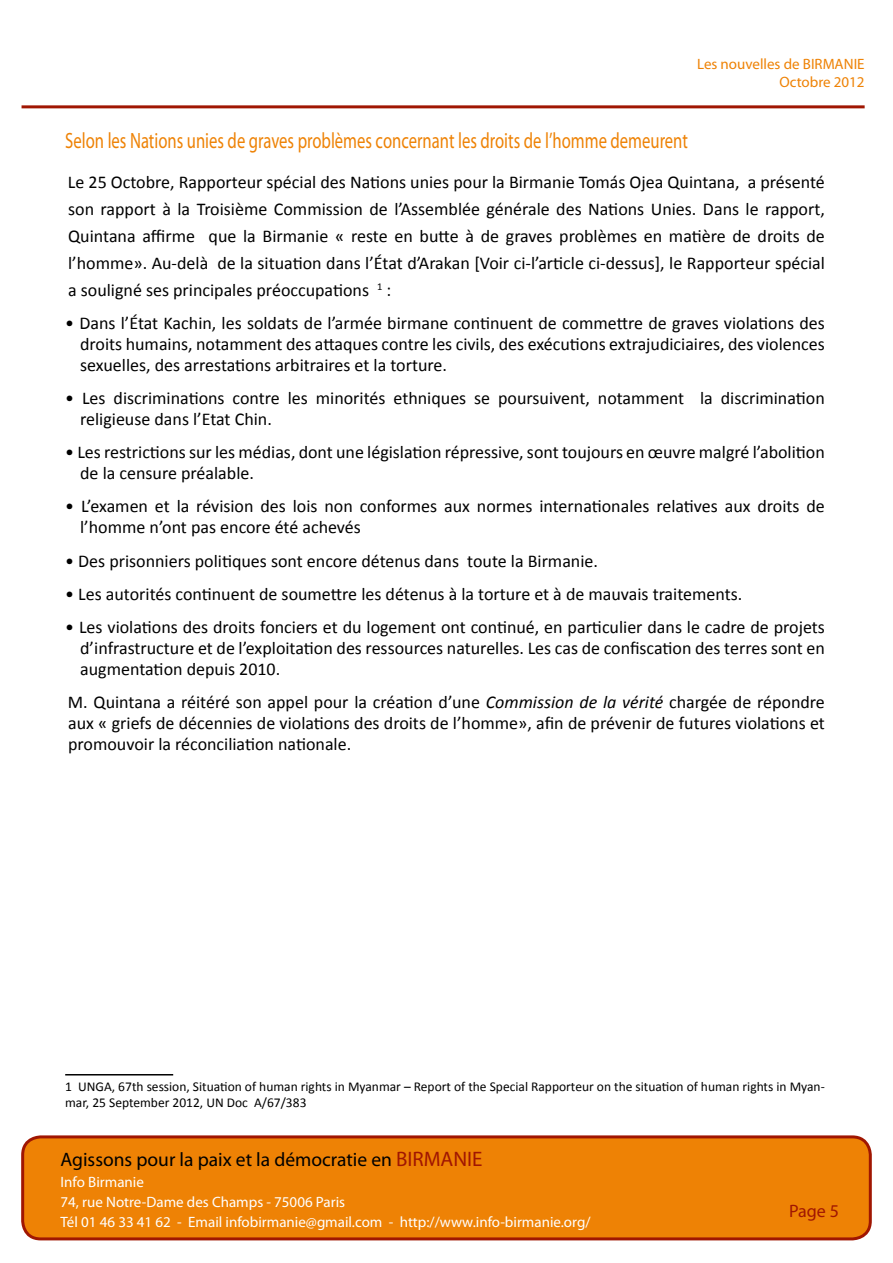
<style>
.page{position:relative;width:893px;height:1263px;background:#fff}
.page>*{position:absolute;margin:0;border:0;box-sizing:border-box;transform-origin:0 0}
.t1{font:22.2px "Myriad Pro";color:#ee8205;scale:.75 1}
.t2{font:19.5px "Myriad Pro";color:#000}
.t3{font:18px/21px "Calibri";color:#000;text-align:justify}
.t4{font:18px "Myriad Pro";color:#a01602}
.t5{font:15px/20px "Myriad Pro";color:#fff}
.t6{font:15px/18px "Myriad Pro";color:#ee8205;text-align:right}
.t7{font:13.5px/16.2px "Calibri";color:#000}
.s1{font-style:italic}
.s2{font-size:21px;color:#a01602}
</style>
<div class="page">
<hr style="left:22px;top:105px;width:843px;height:3px;background:#a01602">
<div style="left:23px;top:1137px;width:847px;height:102px;background:#ee8205;border-radius:18px"></div>
<div style="left:21px;top:1135px;width:851px;height:105px;border:3px solid #a01602;border-radius:18px"></div>
<hr style="left:65px;top:1074px;width:108px;height:1px;background:#000">
<p class="t6" style="left:697px;top:55px;width:169px">Les nouvelles de BIRMANIE<br>Octobre 2012</p>
<p class="t1" style="left:65px;top:127px;width:832px">Selon les Nations unies de graves problèmes concernant les droits de l’homme demeurent</p>
<p class="t3" style="left:68px;top:168px;width:758px;line-height:27px">Le 25 Octobre, Rapporteur spécial des Nations unies pour la Birmanie Tomás Ojea Quintana, a présenté son rapport à la Troisième Commission de l’Assemblée générale des Nations Unies. Dans le rapport, Quintana affirme que la Birmanie « reste en butte à de graves problèmes en matière de droits de l’homme». Au-delà de la situation dans l’État d’Arakan [Voir ci-l’article ci-dessus], le Rapporteur spécial a souligné ses principales préoccupations <sup>1</sup> :</p>
<p class="t3" style="left:80px;top:312px;width:746px;text-indent:-15px">• Dans l’État Kachin, les soldats de l’armée birmane continuent de commettre de graves violations des droits humains, notamment des attaques contre les civils, des exécutions extrajudiciaires, des violences sexuelles, des arrestations arbitraires et la torture.</p>
<p class="t3" style="left:80px;top:388px;width:746px;text-indent:-15px">• Les discriminations contre les minorités ethniques se poursuivent, notamment la discrimination religieuse dans l’Etat Chin.</p>
<p class="t3" style="left:80px;top:442px;width:746px;text-indent:-15px">• Les restrictions sur les médias, dont une législation répressive, sont toujours en œuvre malgré l’abolition de la censure préalable.</p>
<p class="t3" style="left:80px;top:496px;width:746px;text-indent:-15px">• L’examen et la révision des lois non conformes aux normes internationales relatives aux droits de l’homme n’ont pas encore été achevés</p>
<p class="t3" style="left:65px;top:550px;width:534px">• Des prisonniers politiques sont encore détenus dans toute la Birmanie.</p>
<p class="t3" style="left:65px;top:583px;width:679px">• Les autorités continuent de soumettre les détenus à la torture et à de mauvais traitements.</p>
<p class="t3" style="left:80px;top:616px;width:746px;text-indent:-15px">• Les violations des droits fonciers et du logement ont continué, en particulier dans le cadre de projets d’infrastructure et de l’exploitation des ressources naturelles. Les cas de confiscation des terres sont en augmentation depuis 2010.</p>
<p class="t3" style="left:68px;top:692px;width:758px">M. Quintana a réitéré son appel pour la création d’une <span class="s1">Commission de la vérité</span> chargée de répondre aux « griefs de décennies de violations des droits de l’homme», afin de prévenir de futures violations et promouvoir la réconciliation nationale.</p>
<p class="t7" style="left:65px;top:1078px;width:761px">1 UNGA, 67th session, Situation of human rights in Myanmar – Report of the Special Rapporteur on the situation of human rights in Myan&shy;mar, 25 September 2012, UN Doc A/67/383</p>
<p class="t2" style="left:61px;top:1147px;width:423px">Agissons pour la paix et la démocratie en <span class="s2">BIRMANIE</span></p>
<p class="t5" style="left:61px;top:1172px;width:531px">Info Birmanie<br>74, rue Notre-Dame des Champs - 75006 Paris<br>Tél 01 46 33 41 62 - Email infobirmanie@gmail.com - http://www.info-birmanie.org/</p>
<p class="t4" style="left:789px;top:1199px;width:51px">Page 5</p>
</div>
